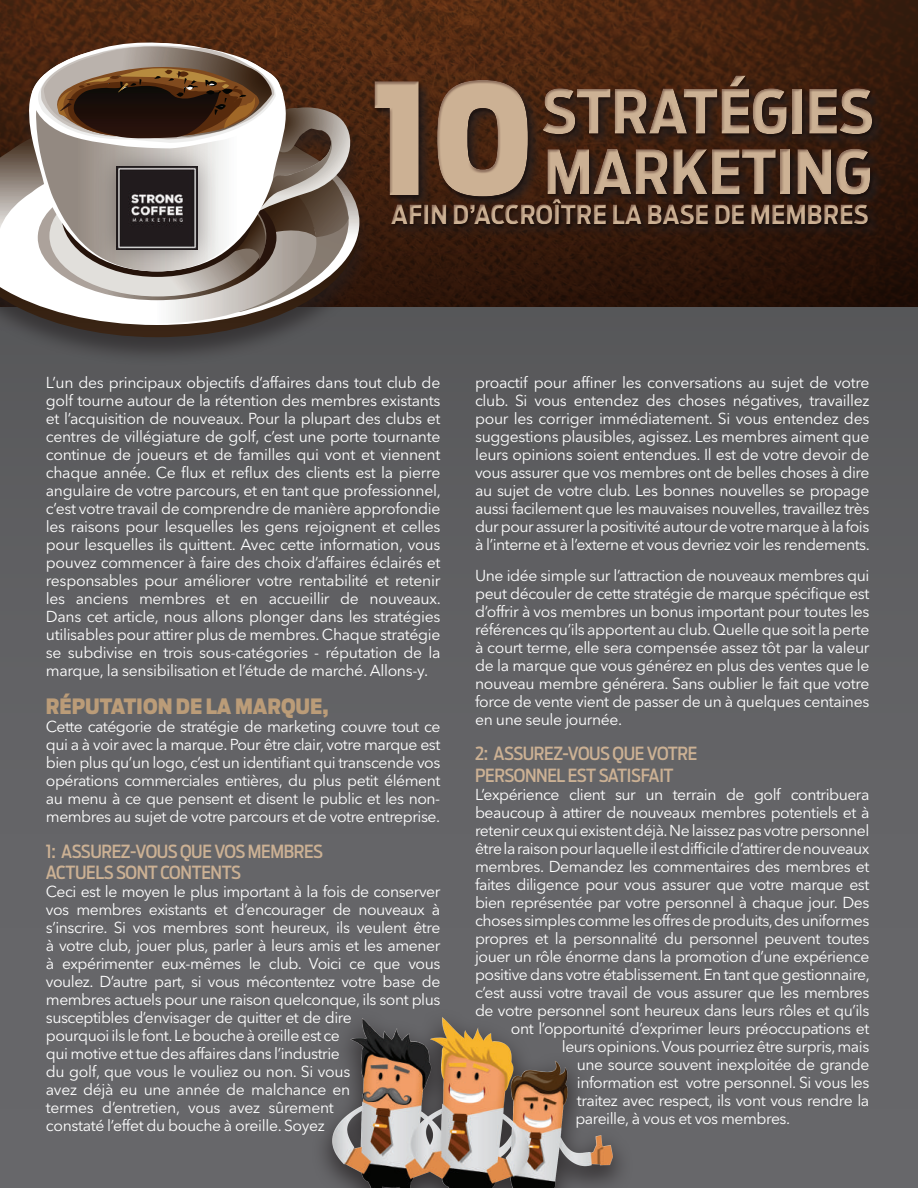
<style>
.page{position:relative;width:918px;height:1188px;background:#636366}
.page>*{position:absolute;margin:0;border:0;box-sizing:border-box;transform-origin:0 0}
.t1{font:900 153.6px "Antenna Cond";color:#ccb194}
.t2{font:700 60.45px/60.4px "Antenna Cond";color:#ccb194}
.t3{font:700 26.25px "Antenna Cond";color:#ccb194}
.t4{font:900 21px "Antenna Cond";color:#bb9c78}
.t5{font:500 18px/21.6px "Antenna Cond";letter-spacing:-.02em;color:#ccb194}
.t6{font:15.75px/18px "Avenir Next LT Pro";letter-spacing:-.03em;color:#fff;text-align:justify}
</style>
<div class="page">
<img style="left:0;top:0;width:918px;height:307px">
<div style="left:0;top:41px;width:374px;height:325px;background:#231f20;opacity:.6"></div>
<svg style="left:0;top:117px;width:359px;height:220px"></svg>
<svg style="left:0;top:118px;width:359px;height:207px"></svg>
<svg style="left:0;top:152px;width:316px;height:171px;background:#afa9a5"></svg>
<svg style="left:32px;top:43px;width:328px;height:269px;background:#918176"></svg>
<div style="left:94px;top:144px;width:126px;height:128px;background:#231f20;opacity:.4"></div>
<img style="left:117px;top:167px;width:80px;height:82px">
<div style="left:373px;top:79px;width:170px;height:132px;background:#231f20;opacity:.75"></div>
<div style="left:371px;top:79px;width:161px;height:122px;background:#2c0000;opacity:.18"></div>
<div style="left:371px;top:76px;width:154px;height:121px;background:#2c0000;opacity:.35"></div>
<div style="left:542px;top:74px;width:345px;height:135px;background:#30180b"></div>
<div style="left:539px;top:71px;width:335px;height:125px;background:#2c0000;opacity:.35"></div>
<div style="left:391px;top:197px;width:492px;height:42px;background:#2f180c"></div>
<div style="left:388px;top:200px;width:484px;height:28px;background:#29160f"></div>
<div style="left:388px;top:195px;width:483px;height:31px;background:#2c0000;opacity:.35"></div>
<img style="left:325px;top:1017px;width:293px;height:171px">
<h1 class="t1" style="left:371px;top:48px;width:165px">10</h1>
<h2 class="t2" style="left:542px;top:82px;width:334px">STRATÉGIES<br>MARKETING</h2>
<h3 class="t3" style="left:391px;top:198px;width:479px">AFIN D’ACCROÎTRE LA BASE DE MEMBRES</h3>
<p class="t6" style="left:46px;top:373px;width:396px">L’un des principaux objectifs d’affaires dans tout club de golf tourne autour de la rétention des membres existants et l’acquisition de nouveaux. Pour la plupart des clubs et centres de villégiature de golf, c’est une porte tournante continue de joueurs et de familles qui vont et viennent chaque année. Ce flux et reflux des clients est la pierre angulaire de votre parcours, et en tant que professionnel, c’est votre travail de comprendre de manière approfondie les raisons pour lesquelles les gens rejoignent et celles pour lesquelles ils quittent. Avec cette information, vous pouvez commencer à faire des choix d’affaires éclairés et responsables pour améliorer votre rentabilité et retenir les anciens membres et en accueillir de nouveaux.<br>Dans cet article, nous allons plonger dans les stratégies utilisables pour attirer plus de membres. Chaque stratégie se subdivise en trois sous-catégories - réputation de la marque, la sensibilisation et l’étude de marché. Allons-y.</p>
<h3 class="t4" style="left:46px;top:694px;width:284px">RÉPUTATION DE LA MARQUE,</h3>
<p class="t6" style="left:46px;top:718px;width:396px">Cette catégorie de stratégie de marketing couvre tout ce qui a à voir avec la marque. Pour être clair, votre marque est bien plus qu’un logo, c’est un identifiant qui transcende vos opérations commerciales entières, du plus petit élément au menu à ce que pensent et disent le public et les non&shy;membres au sujet de votre parcours et de votre entreprise.</p>
<p class="t5" style="left:46px;top:840px;width:279px">1: ASSUREZ-VOUS QUE VOS MEMBRES<br>ACTUELS SONT CONTENTS</p>
<p class="t6" style="left:46px;top:883px;width:396px;text-align:left">Ceci est le moyen le plus important à la fois de conserver vos membres existants et d’encourager de nouveaux à s’inscrire. Si vos membres sont heureux, ils veulent être à votre club, jouer plus, parler à leurs amis et les amener à expérimenter eux-mêmes le club. Voici ce que vous voulez. D’autre part, si vous mécontentez votre base de membres actuels pour une raison quelconque, ils sont plus susceptibles d’envisager de quitter et de dire<br>pourquoi ils le font. Le bouche à oreille est ce<br>qui motive et tue des affaires dans l’industrie<br>du golf, que vous le vouliez ou non. Si vous<br>avez déjà eu une année de malchance en<br>termes d’entretien, vous avez sûrement<br>constaté l’effet du bouche à oreille. Soyez</p>
<p class="t6" style="left:475px;top:373px;width:396px">proactif pour affiner les conversations au sujet de votre club. Si vous entendez des choses négatives, travaillez pour les corriger immédiatement. Si vous entendez des suggestions plausibles, agissez. Les membres aiment que leurs opinions soient entendues. Il est de votre devoir de vous assurer que vos membres ont de belles choses à dire au sujet de votre club. Les bonnes nouvelles se propage aussi facilement que les mauvaises nouvelles, travaillez très dur pour assurer la positivité autour de votre marque à la fois à l’interne et à l’externe et vous devriez voir les rendements.</p>
<p class="t6" style="left:475px;top:567px;width:396px">Une idée simple sur l’attraction de nouveaux membres qui peut découler de cette stratégie de marque spécifique est d’offrir à vos membres un bonus important pour toutes les références qu’ils apportent au club. Quelle que soit la perte à court terme, elle sera compensée assez tôt par la valeur de la marque que vous générez en plus des ventes que le nouveau membre générera. Sans oublier le fait que votre force de vente vient de passer de un à quelques centaines en une seule journée.</p>
<p class="t5" style="left:475px;top:743px;width:224px">2: ASSUREZ-VOUS QUE VOTRE<br>PERSONNEL EST SATISFAIT</p>
<p class="t6" style="left:475px;top:785px;width:396px">L’expérience client sur un terrain de golf contribuera</p>
<p class="t6" style="left:475px;top:803px;width:396px">beaucoup à attirer de nouveaux membres potentiels et à</p>
<p class="t6" style="left:475px;top:821px;width:396px">retenir ceux qui existent déjà. Ne laissez pas votre personnel</p>
<p class="t6" style="left:475px;top:839px;width:396px">être la raison pour laquelle il est difficile d’attirer de nouveaux</p>
<p class="t6" style="left:475px;top:857px;width:396px">membres. Demandez les commentaires des membres et</p>
<p class="t6" style="left:475px;top:875px;width:396px">faites diligence pour vous assurer que votre marque est</p>
<p class="t6" style="left:475px;top:893px;width:396px">bien représentée par votre personnel à chaque jour. Des</p>
<p class="t6" style="left:475px;top:911px;width:396px">choses simples comme les offres de produits, des uniformes</p>
<p class="t6" style="left:475px;top:929px;width:396px">propres et la personnalité du personnel peuvent toutes</p>
<p class="t6" style="left:475px;top:947px;width:396px">jouer un rôle énorme dans la promotion d’une expérience</p>
<p class="t6" style="left:475px;top:965px;width:396px">positive dans votre établissement. En tant que gestionnaire,</p>
<p class="t6" style="left:475px;top:983px;width:396px">c’est aussi votre travail de vous assurer que les membres</p>
<p class="t6" style="left:475px;top:1001px;width:396px">de votre personnel sont heureux dans leurs rôles et qu’ils</p>
<p class="t6" style="left:511px;top:1019px;width:360px">ont l’opportunité d’exprimer leurs préoccupations et</p>
<p class="t6" style="left:562px;top:1037px;width:309px">leurs opinions. Vous pourriez être surpris, mais</p>
<p class="t6" style="left:577px;top:1055px;width:294px">une source souvent inexploitée de grande</p>
<p class="t6" style="left:577px;top:1073px;width:294px">information est votre personnel. Si vous les</p>
<p class="t6" style="left:577px;top:1091px;width:294px">traitez avec respect, ils vont vous rendre la</p>
<p class="t6" style="left:575px;top:1109px;width:216px">pareille, à vous et vos membres.</p>
</div>
